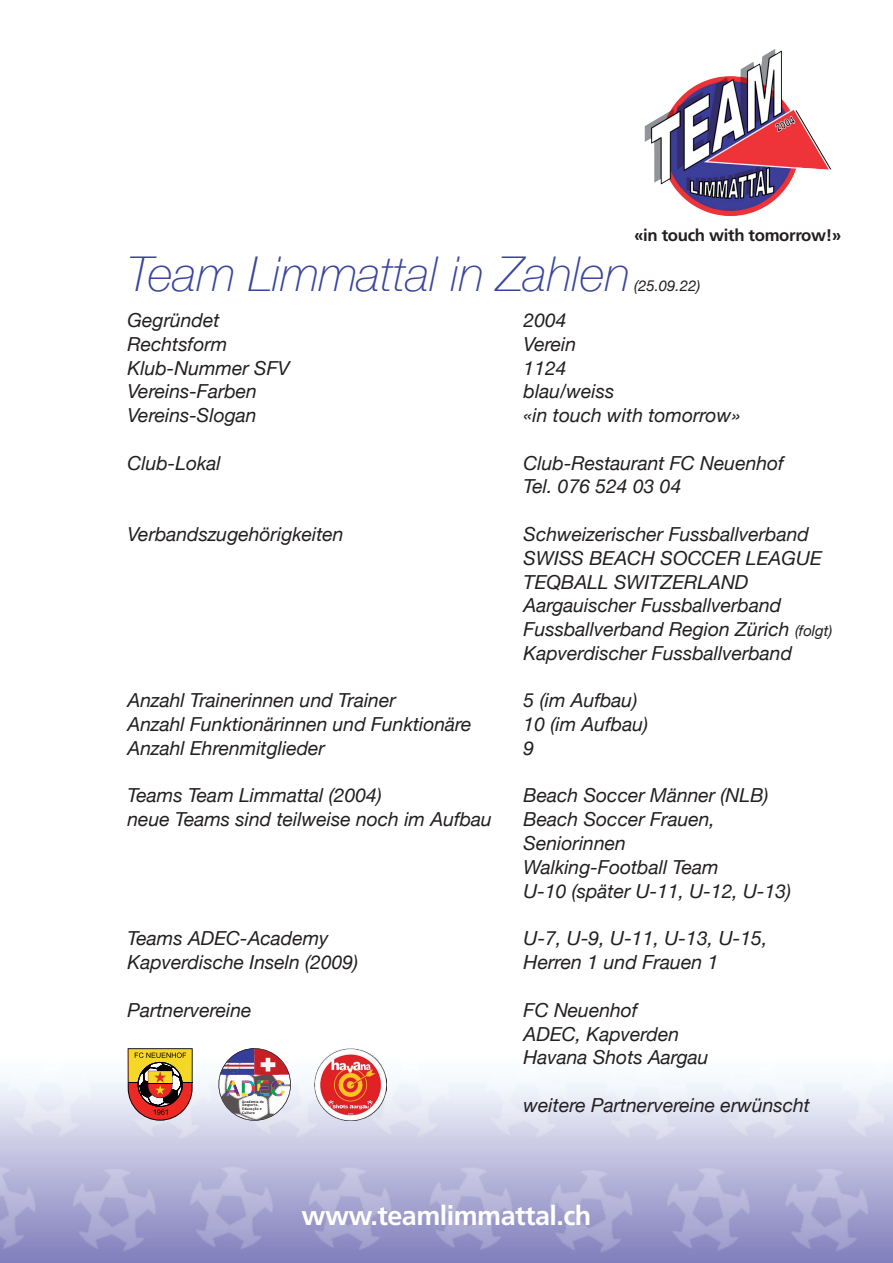
<style>
.page{position:relative;width:893px;height:1263px;background:#fff}
.page>*{position:absolute;margin:0;border:0;box-sizing:border-box;transform-origin:0 0}
.t1{font:italic 100 48px "Helvetica Neue";color:#39459d}
.t2{font:700 27px "Frutiger";letter-spacing:-.02em;color:#fff}
.t3{font:italic 19.5px "Helvetica Neue";color:#231f20}
.t4{font:italic 19.35px/23.7px "Helvetica Neue";color:#231f20}
.t5{font:700 16.8px "Frutiger";letter-spacing:-.02em;color:#231f20}
.t6{font:italic 15px "Helvetica Neue";color:#231f20}
.t7{font:4.05px/3.8px "Apple Casual";color:#231f20}
.s1{font-size:15px}
</style>
<div class="page">
<img style="left:0;top:1048px;width:893px;height:215px">
<img style="left:644px;top:49px;width:188px;height:167px">
<img style="left:214px;top:1048px;width:82px;height:72px">
<img style="left:217px;top:1048px;width:75px;height:73px">
<img style="left:314px;top:1048px;width:73px;height:72px">
<svg style="left:128px;top:1048px;width:65px;height:73px;background:#ba7c42"></svg>
<p class="t5" style="left:634px;top:225px;width:209px">«in touch with tomorrow!»</p>
<h1 class="t1" style="left:128px;top:237px;width:504px">Team Limmattal in Zahlen</h1>
<p class="t6" style="left:634px;top:275px;width:68px">(25.09.22)</p>
<p class="t4" style="left:128px;top:309px;width:93px">Gegründet</p>
<p class="t4" style="left:524px;top:309px;width:44px">2004</p>
<p class="t4" style="left:128px;top:333px;width:101px">Rechtsform</p>
<p class="t4" style="left:524px;top:333px;width:54px">Verein</p>
<p class="t4" style="left:128px;top:357px;width:163px">Klub-Nummer SFV</p>
<p class="t4" style="left:524px;top:357px;width:44px">1124</p>
<p class="t4" style="left:128px;top:381px;width:131px">Vereins-Farben</p>
<p class="t4" style="left:524px;top:381px;width:92px">blau/weiss</p>
<p class="t4" style="left:128px;top:405px;width:131px">Vereins-Slogan</p>
<p class="t4" style="left:524px;top:405px;width:218px">«in touch with tomorrow»</p>
<p class="t4" style="left:128px;top:452px;width:95px">Club-Lokal</p>
<p class="t4" style="left:524px;top:452px;width:262px">Club-Restaurant FC Neuenhof<br>Tel. 076 524 03 04</p>
<p class="t4" style="left:128px;top:523px;width:217px">Verbandszugehörigkeiten</p>
<p class="t4" style="left:524px;top:523px;width:310px">Schweizerischer Fussballverband<br>SWISS BEACH SOCCER LEAGUE<br>TEQBALL SWITZERLAND<br>Aargauischer Fussballverband<br>Fussballverband Region Zürich <span class="s1">(folgt)<br></span>Kapverdischer Fussballverband</p>
<p class="t4" style="left:128px;top:690px;width:270px">Anzahl Trainerinnen und Trainer</p>
<p class="t4" style="left:524px;top:690px;width:115px">5 (im Aufbau)</p>
<p class="t4" style="left:128px;top:713px;width:346px">Anzahl Funktionärinnen und Funktionäre</p>
<p class="t4" style="left:524px;top:713px;width:126px">10 (im Aufbau)</p>
<p class="t4" style="left:128px;top:737px;width:199px">Anzahl Ehrenmitglieder</p>
<p class="t4" style="left:524px;top:737px;width:12px">9</p>
<p class="t4" style="left:128px;top:785px;width:256px">Teams Team Limmattal (2004)</p>
<p class="t4" style="left:524px;top:785px;width:246px">Beach Soccer Männer (NLB)</p>
<p class="t4" style="left:128px;top:808px;width:366px">neue Teams sind teilweise noch im Aufbau</p>
<p class="t4" style="left:524px;top:808px;width:269px">Beach Soccer Frauen,<br>Seniorinnen<br>Walking-Football Team<br>U-10 (später U-11, U-12, U-13)</p>
<p class="t4" style="left:128px;top:928px;width:202px">Teams ADEC-Academy</p>
<p class="t3" style="left:524px;top:924px;width:245px">U-7, U-9, U-11, U-13, U-15,</p>
<p class="t4" style="left:128px;top:952px;width:232px">Kapverdische Inseln (2009)</p>
<p class="t3" style="left:524px;top:948px;width:197px">Herren 1 und Frauen 1</p>
<p class="t4" style="left:128px;top:999px;width:126px">Partnervereine</p>
<p class="t4" style="left:524px;top:999px;width:187px">FC Neuenhof<br>ADEC, Kapverden<br>Havana Shots Aargau</p>
<p class="t4" style="left:524px;top:1094px;width:288px">weitere Partnervereine erwünscht</p>
<p class="t7" style="left:242px;top:1099px;width:23px">Academia do<br>Desporto,<br>Educação e<br>Cultura</p>
<h2 class="t2" style="left:302px;top:1199px;width:291px">www.teamlimmattal.ch</h2>
</div>
